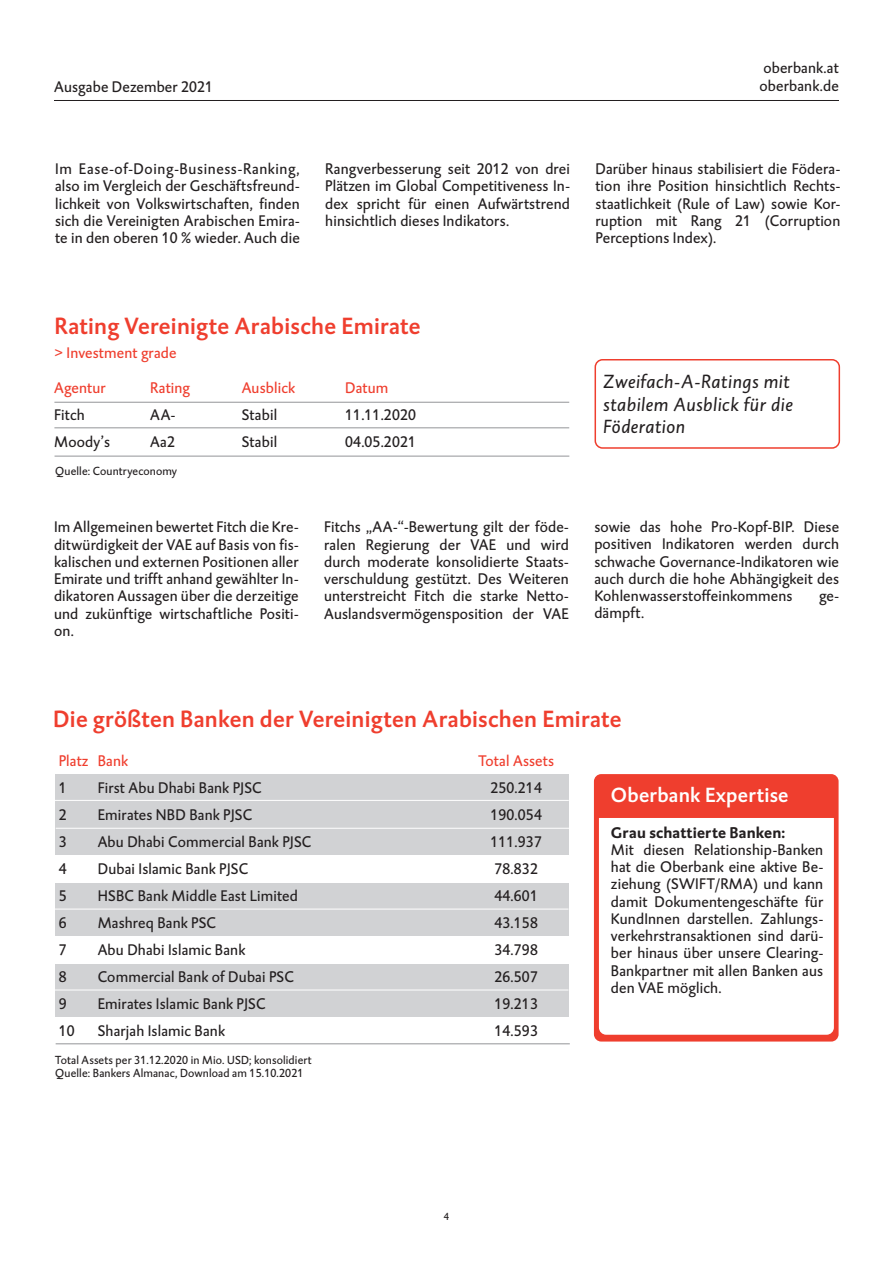
<style>
.page{position:relative;width:893px;height:1263px;background:#fff}
.page>*{position:absolute;margin:0;border:0;box-sizing:border-box;transform-origin:0 0}
.t1{font:24px "DTL Caspari T Medium";letter-spacing:.01em;color:#ef3e2e}
.t2{font:21px "DTL Caspari T Medium";letter-spacing:.01em;color:#fff}
.t3{font:italic 19.5px/22.5px "DTL Caspari T";letter-spacing:.025em;color:#231f20}
.t4{font:15.75px/17.2px "DTL Caspari T";letter-spacing:.01em;color:#231f20;text-align:justify}
.t5{font:15.75px "DTL Caspari T";letter-spacing:.01em;color:#ef3e2e}
.t6{font:700 15.75px "DTL Caspari T";letter-spacing:.01em;color:#231f20}
.t7{font:12px/13.5px "DTL Caspari T";letter-spacing:.01em;color:#231f20}
.t8{font:10.5px "DTL Caspari T";color:#231f20}
</style>
<div class="page">
<hr style="left:54px;top:100px;width:785px;height:1px;background:#231f20">
<div style="left:55px;top:964px;width:514px;height:53px;background:#d1d2d4"></div>
<div style="left:55px;top:882px;width:513px;height:53px;background:#d1d2d4"></div>
<div style="left:55px;top:774px;width:514px;height:81px;background:#d1d2d4"></div>
<div style="left:594px;top:774px;width:245px;height:267px;background:#ef3e2e;border-radius:7px"></div>
<div style="left:599px;top:818px;width:235px;height:217px;background:#fff"></div>
<hr style="left:54px;top:402px;width:515px;height:1px;background:#939598">
<hr style="left:54px;top:428px;width:515px;height:1px;background:#939598">
<div style="left:594px;top:359px;width:246px;height:90px;border:2px solid #ef3e2e;border-radius:7px"></div>
<hr style="left:55px;top:456px;width:514px;height:1px;background:#939598">
<hr style="left:55px;top:800px;width:514px;height:1px;background:#fff">
<hr style="left:56px;top:828px;width:514px;height:1px;background:#fff">
<hr style="left:54px;top:990px;width:514px;height:1px;background:#fff">
<hr style="left:54px;top:909px;width:514px;height:1px;background:#fff">
<hr style="left:56px;top:1043px;width:514px;height:1px;background:#939598">
<p class="t4" style="left:54px;top:78px;width:160px">Ausgabe Dezember 2021</p>
<p class="t4" style="left:759px;top:59px;width:81px;line-height:18px">oberbank.at oberbank.de</p>
<p class="t4" style="left:55px;top:160px;width:246px">Im Ease-of-Doing-Business-Ranking, also im Vergleich der Geschäftsfreund&shy;lichkeit von Volkswirtschaften, finden sich die Vereinigten Arabischen Emira&shy;te in den oberen 10 % wieder. Auch die</p>
<p class="t4" style="left:325px;top:160px;width:246px">Rangverbesserung seit 2012 von drei Plätzen im Global Competitiveness In&shy;dex spricht für einen Aufwärtstrend hinsichtlich dieses Indikators.</p>
<p class="t4" style="left:595px;top:160px;width:246px">Darüber hinaus stabilisiert die Födera&shy;tion ihre Position hinsichtlich Rechts&shy;staatlichkeit (Rule of Law) sowie Kor&shy;ruption mit Rang 21 (Corruption Perceptions Index).</p>
<h1 class="t1" style="left:54px;top:310px;width:368px">Rating Vereinigte Arabische Emirate</h1>
<p class="t5" style="left:54px;top:343px;width:124px">&gt; Investment grade</p>
<p class="t5" style="left:54px;top:378px;width:53px">Agentur</p>
<p class="t5" style="left:150px;top:378px;width:41px">Rating</p>
<p class="t5" style="left:242px;top:378px;width:55px">Ausblick</p>
<p class="t5" style="left:345px;top:378px;width:45px">Datum</p>
<p class="t4" style="left:54px;top:406px;width:32px">Fitch</p>
<p class="t4" style="left:150px;top:406px;width:27px">AA-</p>
<p class="t4" style="left:242px;top:406px;width:37px">Stabil</p>
<p class="t4" style="left:345px;top:406px;width:72px">11.11.2020</p>
<p class="t4" style="left:54px;top:433px;width:57px">Moody’s</p>
<p class="t4" style="left:150px;top:433px;width:26px">Aa2</p>
<p class="t4" style="left:242px;top:433px;width:37px">Stabil</p>
<p class="t4" style="left:345px;top:433px;width:72px">04.05.2021</p>
<p class="t7" style="left:55px;top:464px;width:123px">Quelle: Countryeconomy</p>
<p class="t3" style="left:603px;top:370px;width:191px">Zweifach-A-Ratings mit stabilem Ausblick für die<br>Föderation</p>
<p class="t4" style="left:54px;top:518px;width:246px">Im Allgemeinen bewertet Fitch die Kre&shy;ditwürdigkeit der VAE auf Basis von fis&shy;kalischen und externen Positionen aller Emirate und trifft anhand gewählter In&shy;dikatoren Aussagen über die derzeitige und zukünftige wirtschaftliche Positi&shy;on.</p>
<p class="t4" style="left:324px;top:518px;width:246px">Fitchs „AA-“-Bewertung gilt der föde&shy;ralen Regierung der VAE und wird durch moderate konsolidierte Staats&shy;verschuldung gestützt. Des Weiteren unterstreicht Fitch die starke Netto-Auslandsvermögensposition der VAE</p>
<p class="t4" style="left:594px;top:518px;width:246px">sowie das hohe Pro-Kopf-BIP. Diese positiven Indikatoren werden durch schwache Governance-Indikatoren wie auch durch die hohe Abhängigkeit des Kohlenwasserstoffeinkommens</p>
<p class="t4" style="left:819px;top:587px;width:21px">ge-</p>
<p class="t4" style="left:594px;top:604px;width:51px">dämpft.</p>
<h1 class="t1" style="left:53px;top:703px;width:570px">Die größten Banken der Vereinigten Arabischen Emirate</h1>
<p class="t5" style="left:59px;top:751px;width:71px">Platz Bank</p>
<p class="t5" style="left:478px;top:751px;width:77px">Total Assets</p>
<p class="t4" style="left:59px;top:779px;width:9px">1</p>
<p class="t4" style="left:98px;top:779px;width:166px">First Abu Dhabi Bank PJSC</p>
<p class="t4" style="left:491px;top:779px;width:53px">250.214</p>
<p class="t4" style="left:59px;top:806px;width:9px">2</p>
<p class="t4" style="left:98px;top:806px;width:156px">Emirates NBD Bank PJSC</p>
<p class="t4" style="left:491px;top:806px;width:53px">190.054</p>
<p class="t4" style="left:59px;top:833px;width:9px">3</p>
<p class="t4" style="left:98px;top:833px;width:215px">Abu Dhabi Commercial Bank PJSC</p>
<p class="t4" style="left:491px;top:833px;width:53px">111.937</p>
<p class="t4" style="left:59px;top:860px;width:9px">4</p>
<p class="t4" style="left:98px;top:860px;width:152px">Dubai Islamic Bank PJSC</p>
<p class="t4" style="left:495px;top:860px;width:45px">78.832</p>
<p class="t4" style="left:59px;top:887px;width:9px">5</p>
<p class="t4" style="left:98px;top:887px;width:202px">HSBC Bank Middle East Limited</p>
<p class="t4" style="left:495px;top:887px;width:45px">44.601</p>
<p class="t4" style="left:59px;top:914px;width:9px">6</p>
<p class="t4" style="left:98px;top:914px;width:120px">Mashreq Bank PSC</p>
<p class="t4" style="left:495px;top:914px;width:45px">43.158</p>
<p class="t4" style="left:59px;top:941px;width:9px">7</p>
<p class="t4" style="left:98px;top:941px;width:149px">Abu Dhabi Islamic Bank</p>
<p class="t4" style="left:495px;top:941px;width:45px">34.798</p>
<p class="t4" style="left:59px;top:968px;width:9px">8</p>
<p class="t4" style="left:98px;top:968px;width:198px">Commercial Bank of Dubai PSC</p>
<p class="t4" style="left:495px;top:968px;width:45px">26.507</p>
<p class="t4" style="left:59px;top:995px;width:9px">9</p>
<p class="t4" style="left:98px;top:995px;width:170px">Emirates Islamic Bank PJSC</p>
<p class="t4" style="left:495px;top:995px;width:45px">19.213</p>
<p class="t4" style="left:59px;top:1022px;width:17px">10</p>
<p class="t4" style="left:98px;top:1022px;width:129px">Sharjah Islamic Bank</p>
<p class="t4" style="left:495px;top:1022px;width:45px">14.593</p>
<p class="t7" style="left:55px;top:1053px;width:258px">Total Assets per 31.12.2020 in Mio. USD; konsolidiert<br>Quelle: Bankers Almanac, Download am 15.10.2021</p>
<p class="t8" style="left:444px;top:1210px;width:7px">4</p>
<h2 class="t2" style="left:611px;top:782px;width:179px">Oberbank Expertise</h2>
<p class="t6" style="left:611px;top:822px;width:176px">Grau schattierte Banken:</p>
<p class="t4" style="left:611px;top:841px;width:214px">Mit diesen Relationship-Banken hat die Oberbank eine aktive Be&shy;ziehung (SWIFT/RMA) und kann damit Dokumentengeschäfte für KundInnen darstellen. Zahlungs&shy;verkehrstransaktionen sind darü&shy;ber hinaus über unsere Clearing-Bankpartner mit allen Banken aus den VAE möglich.</p>
</div>
